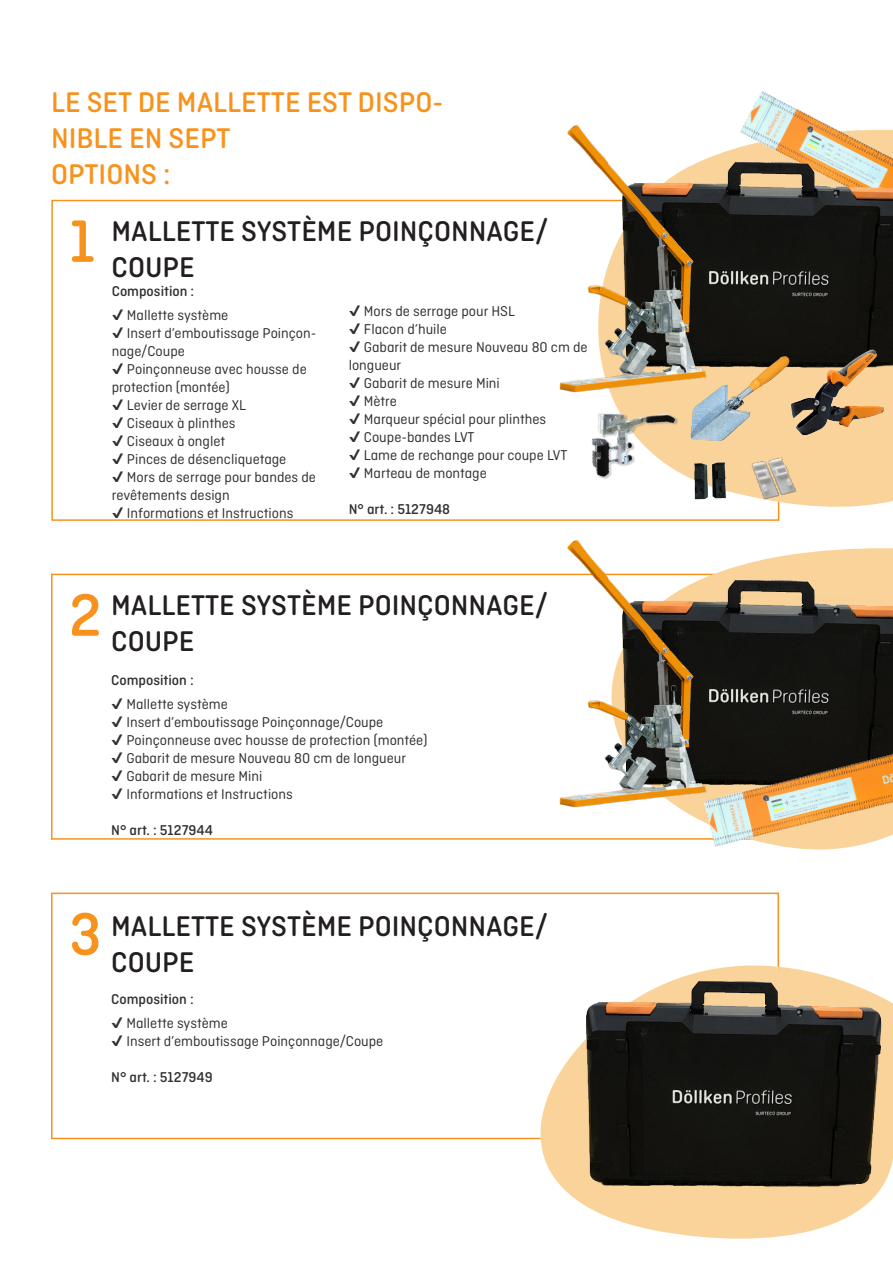
<style>
.page{position:relative;width:893px;height:1263px;background:#fff}
.page>*{position:absolute;margin:0;border:0;box-sizing:border-box;transform-origin:0 0}
.Ziffer_L{font:500 63px "Ciutadella Rounded";color:#f7931d}
.t1{font:500 30px/36px "Ciutadella Rounded";color:#231f20}
.t2{font:500 30px/36px "Ciutadella Rounded";color:#f7931d}
.Fließtext_10Pt{font:15px/18px "Ciutadella Rounded";color:#312f30}
.Fließtext_10Pt-2{font:500 15px "Ciutadella Rounded";color:#312f30}
.Fließtext_10Pt_Medium{font:500 15px "Ciutadella Rounded";color:#312f30}
</style>
<div class="page">
<div style="left:51px;top:892px;width:728px;height:247px;border:2px solid #f7931d"></div>
<svg style="left:706px;top:444px;width:187px;height:64px;background:#fad6a2"></svg>
<img style="left:750px;top:99px;width:143px;height:256px">
<img style="left:527px;top:113px;width:223px;height:278px">
<img style="left:568px;top:380px;width:138px;height:99px">
<img style="left:684px;top:355px;width:89px;height:89px">
<img style="left:773px;top:340px;width:120px;height:106px">
<img style="left:745px;top:448px;width:59px;height:59px">
<img style="left:689px;top:459px;width:43px;height:43px">
<img style="left:587px;top:517px;width:306px;height:301px">
<img style="left:527px;top:521px;width:223px;height:291px">
<img style="left:696px;top:753px;width:197px;height:97px">
<svg style="left:539px;top:1089px;width:300px;height:150px"></svg>
<img style="left:551px;top:918px;width:342px;height:303px">
<p class="t2" style="left:51px;top:84px;width:394px">LE SET DE MALLETTE EST DISPO-<br>NIBLE EN SEPT</p>
<p class="t2" style="left:51px;top:156px;width:121px">OPTIONS :</p>
<p class="Ziffer_L" style="left:69px;top:206px;width:28px">1</p>
<p class="t1" style="left:112px;top:214px;width:438px">MALLETTE SYSTÈME POINÇONNAGE/<br>COUPE</p>
<p class="Fließtext_10Pt_Medium" style="left:112px;top:283px;width:84px">Composition :</p>
<p class="Fließtext_10Pt" style="left:112px;top:306px;width:118px">✔ Mallette système</p>
<p class="Fließtext_10Pt" style="left:112px;top:324px;width:206px">✔ Insert d’emboutissage Poinçon&shy;nage/Coupe</p>
<p class="Fließtext_10Pt" style="left:112px;top:360px;width:197px">✔ Poinçonneuse avec housse de protection (montée)</p>
<p class="Fließtext_10Pt" style="left:112px;top:396px;width:136px">✔ Levier de serrage XL</p>
<p class="Fließtext_10Pt" style="left:112px;top:414px;width:125px">✔ Ciseaux à plinthes</p>
<p class="Fließtext_10Pt" style="left:112px;top:432px;width:115px">✔ Ciseaux à onglet</p>
<p class="Fließtext_10Pt" style="left:112px;top:450px;width:176px">✔ Pinces de désencliquetage</p>
<p class="Fließtext_10Pt" style="left:112px;top:468px;width:206px">✔ Mors de serrage pour bandes de revêtements design</p>
<p class="Fließtext_10Pt" style="left:112px;top:504px;width:183px">✔ Informations et Instructions</p>
<p class="Fließtext_10Pt" style="left:349px;top:302px;width:168px">✔ Mors de serrage pour HSL</p>
<p class="Fließtext_10Pt" style="left:349px;top:320px;width:100px">✔ Flacon d’huile</p>
<p class="Fließtext_10Pt" style="left:349px;top:338px;width:241px">✔ Gabarit de mesure Nouveau 80 cm de longueur</p>
<p class="Fließtext_10Pt" style="left:349px;top:374px;width:153px">✔ Gabarit de mesure Mini</p>
<p class="Fließtext_10Pt" style="left:349px;top:392px;width:50px">✔ Mètre</p>
<p class="Fließtext_10Pt" style="left:349px;top:410px;width:199px">✔ Marqueur spécial pour plinthes</p>
<p class="Fließtext_10Pt" style="left:349px;top:428px;width:127px">✔ Coupe-bandes LVT</p>
<p class="Fließtext_10Pt" style="left:349px;top:446px;width:220px">✔ Lame de rechange pour coupe LVT</p>
<p class="Fließtext_10Pt" style="left:349px;top:464px;width:140px">✔ Marteau de montage</p>
<p class="Fließtext_10Pt-2" style="left:349px;top:501px;width:103px">N° art. : 5127948</p>
<p class="Ziffer_L" style="left:69px;top:580px;width:34px">2</p>
<p class="t1" style="left:111px;top:587px;width:438px">MALLETTE SYSTÈME POINÇONNAGE/</p>
<p class="t1" style="left:111px;top:623px;width:85px">COUPE</p>
<p class="Fließtext_10Pt_Medium" style="left:111px;top:671px;width:84px">Composition :</p>
<p class="Fließtext_10Pt" style="left:111px;top:695px;width:118px">✔ Mallette système</p>
<p class="Fließtext_10Pt" style="left:111px;top:713px;width:274px">✔ Insert d’emboutissage Poinçonnage/Coupe</p>
<p class="Fließtext_10Pt" style="left:111px;top:731px;width:318px">✔ Poinçonneuse avec housse de protection (montée)</p>
<p class="Fließtext_10Pt" style="left:111px;top:749px;width:296px">✔ Gabarit de mesure Nouveau 80 cm de longueur</p>
<p class="Fließtext_10Pt" style="left:111px;top:767px;width:153px">✔ Gabarit de mesure Mini</p>
<p class="Fließtext_10Pt" style="left:111px;top:785px;width:183px">✔ Informations et Instructions</p>
<p class="Fließtext_10Pt-2" style="left:111px;top:821px;width:103px">N° art. : 5127944</p>
<p class="Ziffer_L" style="left:69px;top:899px;width:34px">3</p>
<p class="t1" style="left:111px;top:908px;width:438px">MALLETTE SYSTÈME POINÇONNAGE/<br>COUPE</p>
<p class="Fließtext_10Pt_Medium" style="left:111px;top:990px;width:84px">Composition :</p>
<p class="Fließtext_10Pt" style="left:111px;top:1014px;width:118px">✔ Mallette système</p>
<p class="Fließtext_10Pt" style="left:111px;top:1032px;width:274px">✔ Insert d’emboutissage Poinçonnage/Coupe</p>
<p class="Fließtext_10Pt-2" style="left:111px;top:1068px;width:103px">N° art. : 5127949</p>
</div>
